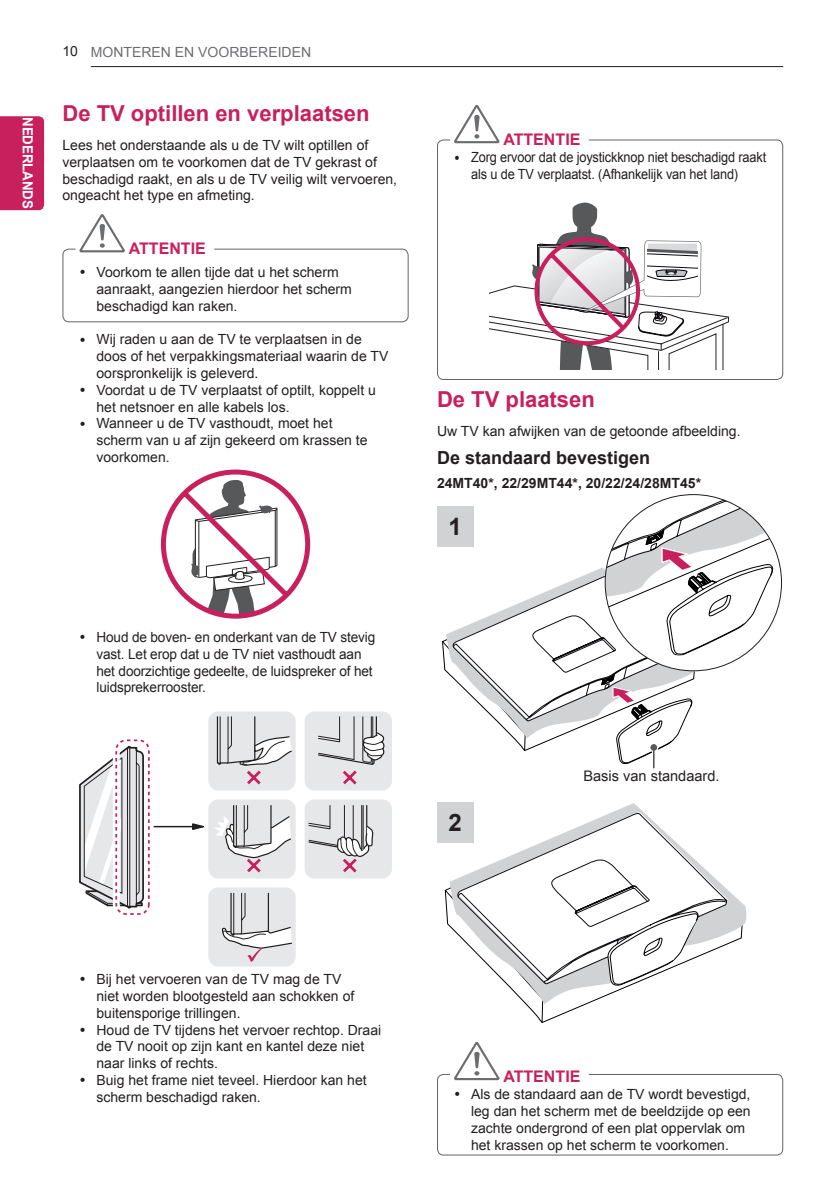
<style>
.page{position:relative;width:840px;height:1191px;background:#fff}
.page>*{position:absolute;margin:0;border:0;box-sizing:border-box;transform-origin:0 0}
.t1{font:700 24px "Arial";color:#231f20}
._2nd_Title{font:700 22px "Arial";color:#c8205d}
._3rd_Title{font:700 18px "Arial";color:#231f20}
.Noti_Title{font:700 16px "Arial";color:#c8205d}
.t2{font:14.6px "Arial";color:#231f20}
.Body-Bullet{font:14px/16.8px "Arial";color:#231f20}
.Body{font:14px/16.8px "Arial";color:#231f20}
.Body-Bullet-2{font:14px/16.8px "Arial";color:#231f20;scale:.91 1}
.Body-2{font:700 14px "Arial";color:#231f20}
.t3{font:14px "Arial";color:#6c6d70}
.t4{font:700 14px "Arial";letter-spacing:-.01em;color:#fff;scale:.95 1}
.s1{color:#231f20}
</style>
<div class="page">
<div style="left:0;top:116px;width:44px;height:94px;background:#c8205d"></div>
<hr style="left:91px;top:66px;width:691px;height:1px;background:#231f20">
<svg style="left:79px;top:214px;width:46px;height:38px"></svg>
<svg style="left:161px;top:469px;width:149px;height:149px"></svg>
<div style="left:208px;top:799px;width:87px;height:79px;background:#e6e7e9;border-radius:10px"></div>
<div style="left:304px;top:799px;width:88px;height:79px;background:#e6e7e9;border-radius:10px"></div>
<div style="left:208px;top:887px;width:87px;height:79px;background:#e6e7e9;border-radius:10px"></div>
<div style="left:208px;top:711px;width:87px;height:79px;background:#e6e7e9;border-radius:10px"></div>
<div style="left:304px;top:711px;width:88px;height:79px;background:#e6e7e9;border-radius:10px"></div>
<svg style="left:216px;top:715px;width:168px;height:72px"></svg>
<hr style="left:154px;top:826px;width:47px;height:1px;background:#211e1e">
<svg style="left:191px;top:823px;width:13px;height:7px"></svg>
<svg style="left:213px;top:804px;width:160px;height:158px"></svg>
<svg style="left:79px;top:745px;width:65px;height:164px"></svg>
<div style="left:113px;top:737px;width:39px;height:180px;border:7px solid #fff;border-radius:10px"></div>
<div style="left:115px;top:739px;width:35px;height:176px;border:2px dashed #c8205d;border-radius:10px"></div>
<div style="left:62px;top:249px;width:346px;height:73px;border:1px solid #636366;border-radius:6px"></div>
<svg style="left:454px;top:105px;width:45px;height:38px"></svg>
<svg style="left:489px;top:202px;width:239px;height:168px"></svg>
<div style="left:437px;top:506px;width:36px;height:40px;background:#d1d2d4"></div>
<svg style="left:442px;top:494px;width:339px;height:270px"></svg>
<svg style="left:651px;top:752px;width:4px;height:15px"></svg>
<div style="left:648px;top:743px;width:10px;height:9px;border:3px solid #fff;border-radius:50%"></div>
<hr style="left:652px;top:747px;width:2px;height:20px;background:#57585a">
<div style="left:650px;top:744px;width:6px;height:7px;background:#57585a;border-radius:50%"></div>
<svg style="left:437px;top:802px;width:306px;height:221px"></svg>
<svg style="left:454px;top:1041px;width:45px;height:39px"></svg>
<div style="left:437px;top:139px;width:345px;height:241px;border:1px solid #636366;border-radius:6px"></div>
<div style="left:437px;top:1074px;width:345px;height:81px;border:1px solid #636366;border-radius:6px"></div>
<p class="t4" style="left:37px;top:117px;width:97px;rotate:90deg">NEDERLANDS</p>
<p class="t3" style="left:62px;top:43px;width:250px"><span class="s1">10</span> MONTEREN EN VOORBEREIDEN</p>
<p class="_2nd_Title" style="left:62px;top:99px;width:308px">De TV optillen en verplaatsen</p>
<p class="Body" style="left:62px;top:137px;width:336px">Lees het onderstaande als u de TV wilt optillen of verplaatsen om te voorkomen dat de TV gekrast of beschadigd raakt, en als u de TV veilig wilt vervoeren, ongeacht het type en afmeting.</p>
<p class="Noti_Title" style="left:129px;top:237px;width:79px">ATTENTIE</p>
<p class="Body-Bullet" style="left:96px;top:264px;width:257px">Voorkom te allen tijde dat u het scherm aanraakt, aangezien hierdoor het scherm beschadigd kan raken.</p>
<p class="Body-Bullet" style="left:96px;top:331px;width:293px">Wij raden u aan de TV te verplaatsen in de doos of het verpakkingsmateriaal waarin de TV oorspronkelijk is geleverd.</p>
<p class="Body-Bullet" style="left:96px;top:381px;width:281px">Voordat u de TV verplaatst of optilt, koppelt u het netsnoer en alle kabels los.</p>
<p class="Body-Bullet" style="left:96px;top:415px;width:272px">Wanneer u de TV vasthoudt, moet het scherm van u af zijn gekeerd om krassen te voorkomen.</p>
<p class="Body-Bullet" style="left:96px;top:629px;width:280px">Houd de boven- en onderkant van de TV stevig vast. Let erop dat u de TV niet vasthoudt aan het doorzichtige gedeelte, de luidspreker of het luidsprekerrooster.</p>
<p class="Noti_Title" style="left:503px;top:128px;width:79px">ATTENTIE</p>
<p class="Body-Bullet-2" style="left:471px;top:149px;width:326px">Zorg ervoor dat de joystickknop niet beschadigd raakt als u de TV verplaatst. (Afhankelijk van het land)</p>
<p class="_2nd_Title" style="left:437px;top:384px;width:159px">De TV plaatsen</p>
<p class="Body" style="left:437px;top:422px;width:305px">Uw TV kan afwijken van de getoonde afbeelding.</p>
<p class="_3rd_Title" style="left:437px;top:446px;width:215px">De standaard bevestigen</p>
<p class="Body-2" style="left:437px;top:473px;width:265px">24MT40*, 22/29MT44*, 20/22/24/28MT45*</p>
<p class="t1" style="left:448px;top:511px;width:15px">1</p>
<p class="t1" style="left:448px;top:806px;width:15px">2</p>
<p class="t2" style="left:583px;top:766px;width:138px">Basis van standaard.</p>
<p class="Body-Bullet" style="left:96px;top:971px;width:259px">Bij het vervoeren van de TV mag de TV niet worden blootgesteld aan schokken of buitensporige trillingen.</p>
<p class="Body-Bullet" style="left:96px;top:1021px;width:286px">Houd de TV tijdens het vervoer rechtop. Draai de TV nooit op zijn kant en kantel deze niet naar links of rechts.</p>
<p class="Body-Bullet" style="left:96px;top:1071px;width:272px">Buig het frame niet teveel. Hierdoor kan het scherm beschadigd raken.</p>
<p class="Noti_Title" style="left:503px;top:1065px;width:79px">ATTENTIE</p>
<p class="Body-Bullet" style="left:471px;top:1086px;width:281px">Als de standaard aan de TV wordt bevestigd, leg dan het scherm met de beeldzijde op een zachte ondergrond of een plat oppervlak om het krassen op het scherm te voorkomen.</p>
</div>
